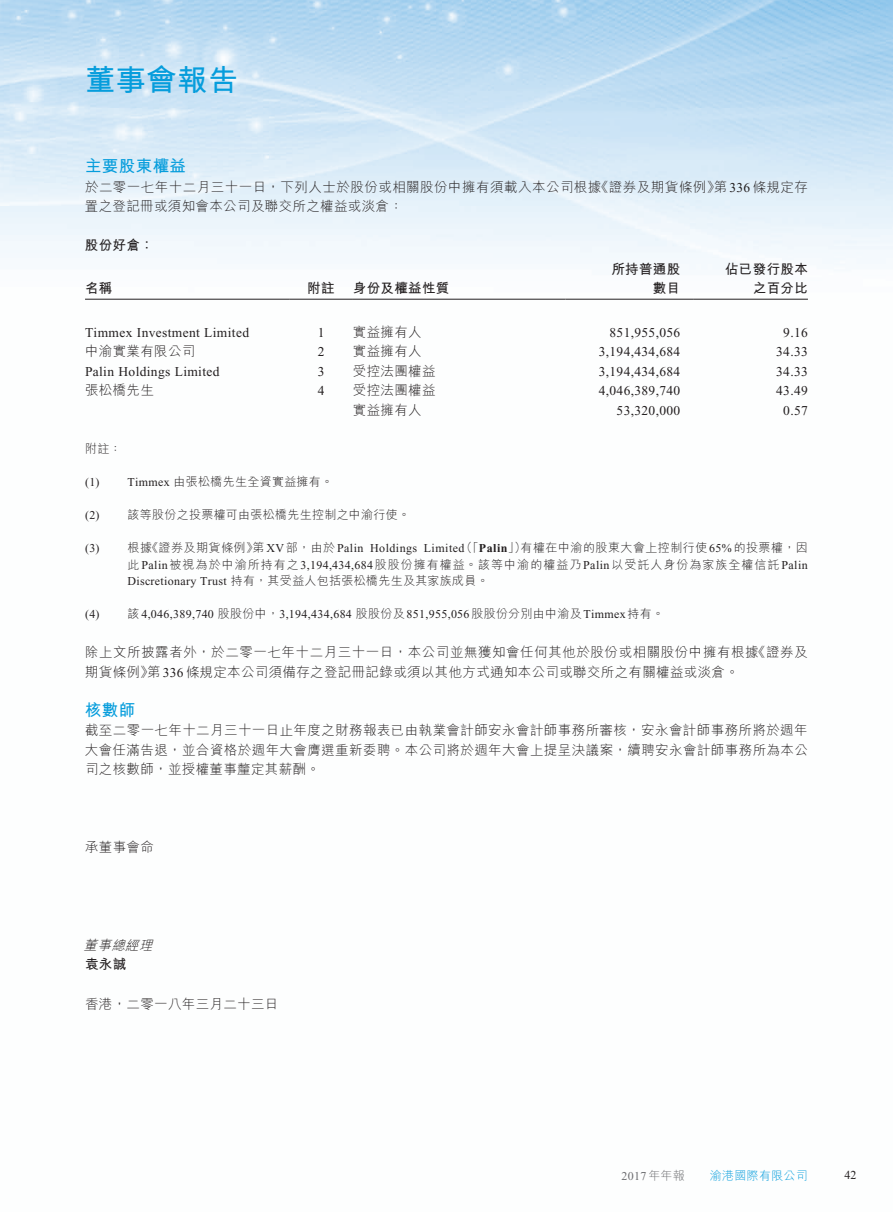
<style>
.page{position:relative;width:893px;height:1212px;background:#fff}
.page>*{position:absolute;margin:0;border:0;box-sizing:border-box;transform-origin:0 0}
.t1{font:700 30px "M Hei HK";letter-spacing:.025em;color:#069ddc}
.t2{font:700 16.5px "M Hei HK";letter-spacing:.025em;color:#069ddc}
.t3{font:300 13.5px/19.5px "M Hei HK";letter-spacing:.025em;color:#231f20}
.t4{font:13.5px "Times New Roman";letter-spacing:.025em;color:#231f20}
.t5{font:700 13.5px/19.5px "M Hei HK";letter-spacing:.025em;color:#231f20;text-align:right}
.t6{font:italic 300 13.5px "M Hei HK";color:#231f20}
.t7{font:300 12px/16.5px "M Hei HK";letter-spacing:.085em;color:#231f20}
.t8{font:12px "Times New Roman";letter-spacing:.025em;color:#231f20}
.t9{font:300 12px "M Hei HK";letter-spacing:.04em;color:#231f20}
.t10{font:700 12px "Times New Roman";letter-spacing:.04em;color:#231f20}
.t11{font:300 12px "M Hei HK";letter-spacing:.025em;color:#069ddc}
.t12{font:12px "Times New Roman";color:#6c6d70}
.s1{font-family:"Times New Roman";font-weight:400}
.s2{font-family:"M Hei HK";font-weight:300}
</style>
<div class="page">
<hr style="left:85px;top:299px;width:204px;height:1px;background:#231f20">
<hr style="left:289px;top:299px;width:64px;height:1px;background:#231f20">
<hr style="left:353px;top:299px;width:213px;height:1px;background:#231f20">
<hr style="left:566px;top:299px;width:127px;height:1px;background:#231f20">
<hr style="left:693px;top:299px;width:115px;height:1px;background:#231f20">
<h1 class="t1" style="left:85px;top:58px;width:154px">董事會報告</h1>
<p class="t2" style="left:85px;top:154px;width:103px">主要股東權益</p>
<p class="t3" style="left:85px;top:176px;width:518px">於二零一七年十二月三十一日，下列人士於股份或相關股份中擁有須載入本公司根據置之登記冊或須知會本公司及聯交所之權益或淡倉：</p>
<p class="t5" style="left:85px;top:234px;width:70px">股份好倉：</p>
<p class="t5" style="left:353px;top:278px;width:98px">身份及權益性質</p>
<p class="t3" style="left:595px;top:176px;width:214px">《證券及期貨條例第》 <span class="s1">336</span>條規定存</p>
<p class="t5" style="left:611px;top:258px;width:70px">所持普通股數目</p>
<p class="t5" style="left:725px;top:258px;width:84px">佔已發行股本之百分比</p>
<p class="t4" style="left:783px;top:325px;width:26px">9.16</p>
<p class="t5" style="left:307px;top:278px;width:29px">附註</p>
<p class="t5" style="left:85px;top:278px;width:29px">名稱</p>
<p class="t3" style="left:353px;top:322px;width:70px">實益擁有人</p>
<p class="t4" style="left:85px;top:325px;width:166px">Timmex Investment Limited</p>
<p class="t4" style="left:318px;top:325px;width:8px">1</p>
<p class="t4" style="left:609px;top:325px;width:72px">851,955,056</p>
<p class="t3" style="left:85px;top:341px;width:112px">中渝實業有限公司</p>
<p class="t4" style="left:318px;top:344px;width:8px">2</p>
<p class="t4" style="left:85px;top:364px;width:136px">Palin Holdings Limited</p>
<p class="t4" style="left:318px;top:364px;width:8px">3</p>
<p class="t3" style="left:85px;top:380px;width:70px">張松橋先生</p>
<p class="t4" style="left:318px;top:383px;width:8px">4</p>
<p class="t9" style="left:85px;top:441px;width:38px">附註：</p>
<p class="t8" style="left:85px;top:476px;width:16px">)1(</p>
<p class="t9" style="left:128px;top:474px;width:207px"><span class="s1">Timmex</span> 由張松橋先生全資實益擁有。</p>
<p class="t3" style="left:353px;top:341px;width:70px">實益擁有人</p>
<p class="t3" style="left:353px;top:361px;width:84px">受控法團權益</p>
<p class="t3" style="left:353px;top:380px;width:84px">受控法團權益</p>
<p class="t3" style="left:353px;top:400px;width:70px">實益擁有人</p>
<p class="t8" style="left:85px;top:509px;width:16px">)2(</p>
<p class="t9" style="left:128px;top:507px;width:284px">該等股份之投票權可由張松橋先生控制之中渝行使。</p>
<p class="t4" style="left:599px;top:344px;width:83px">3,194,434,684</p>
<p class="t4" style="left:776px;top:344px;width:33px">34.33</p>
<p class="t4" style="left:599px;top:364px;width:83px">3,194,434,684</p>
<p class="t4" style="left:776px;top:364px;width:33px">34.33</p>
<p class="t4" style="left:599px;top:383px;width:83px">4,046,389,740</p>
<p class="t4" style="left:776px;top:383px;width:33px">43.49</p>
<p class="t4" style="left:617px;top:403px;width:65px">53,320,000</p>
<p class="t4" style="left:783px;top:403px;width:26px">0.57</p>
<p class="t8" style="left:85px;top:542px;width:16px">)3(</p>
<p class="t8" style="left:85px;top:608px;width:16px">)4(</p>
<p class="t10" style="left:460px;top:542px;width:67px"><span class="s2">（「</span>Palin<span class="s2">」）</span></p>
<p class="t8" style="left:253px;top:542px;width:112px"><span class="s2">第</span>XV<span class="s2">部，由於</span>Palin</p>
<p class="t9" style="left:521px;top:540px;width:289px">有權在中渝的股東大會上控制行使<span class="s1">65%</span>的投票權，因</p>
<p class="t9" style="left:146px;top:540px;width:113px">《證券及期貨條例》</p>
<p class="t9" style="left:128px;top:540px;width:26px">根據</p>
<p class="t8" style="left:370px;top:542px;width:49px">Holdings</p>
<p class="t8" style="left:424px;top:542px;width:42px">Limited</p>
<p class="t7" style="left:127px;top:556px;width:682px">此<span class="s1">Palin</span>被視為於中渝所持有之<span class="s1">3,194,434,684</span>股股份擁有權益。該等中渝的權益乃<span class="s1">Palin</span>以受託人身份為家族全權信託<span class="s1">Palin<br>Discretionary Trust</span> 持有，其受益人包括張松橋先生及其家族成員。</p>
<p class="t8" style="left:128px;top:608px;width:538px"><span class="s2">該</span>4,046,389,740 <span class="s2">股股份中，</span>3,194,434,684 <span class="s2">股股份及</span> 851,955,056<span class="s2">股股份分別由中渝及</span>Timmex<span class="s2">持有。</span></p>
<p class="t3" style="left:85px;top:642px;width:675px">除上文所披露者外，於二零一七年十二月三十一日，本公司並無獲知會任何其他於股份或相關股份中擁有根據期貨條例第》 <span class="s1">336</span>條規定本公司須備存之登記冊記錄或須以其他方式通知本公司或聯交所之有關權益或淡倉。</p>
<p class="t2" style="left:85px;top:698px;width:52px">核數師</p>
<p class="t3" style="left:85px;top:720px;width:725px;text-align:justify">截至二零一七年十二月三十一日止年度之財務報表已由執業會計師安永會計師事務所審核，安永會計師事務所將於週年大會任滿告退，並合資格於週年大會膺選重新委聘。本公司將於週年大會上提呈決議案，續聘安永會計師事務所為本公司之核數師，並授權董事釐定其薪酬。</p>
<p class="t3" style="left:752px;top:642px;width:57px">《證券及</p>
<p class="t3" style="left:85px;top:837px;width:70px">承董事會命</p>
<p class="t6" style="left:84px;top:935px;width:75px">董事總經理</p>
<p class="t5" style="left:85px;top:954px;width:43px">袁永誠</p>
<p class="t3" style="left:85px;top:993px;width:195px">香港，二零一八年三月二十三日</p>
<p class="t12" style="left:622px;top:1169px;width:65px">2017<span class="s2">年年報</span></p>
<p class="t11" style="left:710px;top:1167px;width:100px">渝港國際有限公司</p>
<p class="t8" style="left:844px;top:1167px;width:14px">42</p>
</div>
